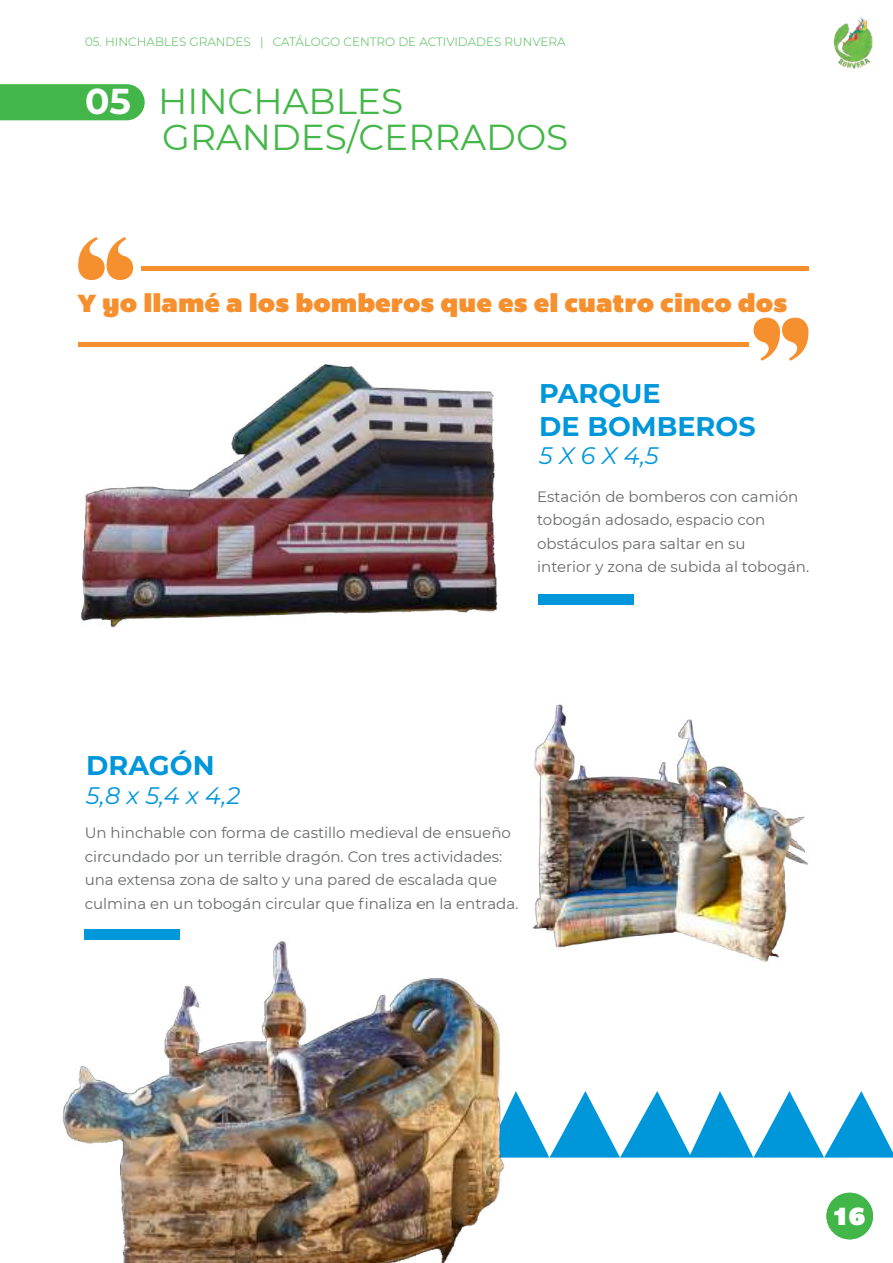
<style>
.page{position:relative;width:893px;height:1263px;background:#fff}
.page>*{position:absolute;margin:0;border:0;box-sizing:border-box;transform-origin:0 0}
.t1{font:36px/36px "Montserrat";color:#45b749}
.t2{font:700 27px/32.4px "Montserrat";color:#0097da}
.t3{font:25.5px "Bemio";color:#f6902f}
.t4{font:25.5px "Bemio";color:#fff}
.t5{font:italic 100 23.85px "Montserrat";color:#0097da}
.t6{font:15px/23.5px "Montserrat";color:#67696a}
.t7{font:300 12px "Montserrat";color:#45b749}
.s1{font-weight:700;color:#fff}
</style>
<div class="page">
<div style="left:0;top:84px;width:145px;height:36px;background:#43b649"></div>
<img style="left:833px;top:16px;width:40px;height:53px">
<div style="left:826px;top:1193px;width:47px;height:46px;background:#42b649;border-radius:50%"></div>
<svg style="left:683px;top:1091px;width:210px;height:67px"></svg>
<img style="left:534px;top:703px;width:274px;height:259px">
<div style="left:538px;top:594px;width:95px;height:11px;background:#0097da"></div>
<svg style="left:79px;top:237px;width:48px;height:19px"></svg>
<svg style="left:753px;top:318px;width:55px;height:43px"></svg>
<div style="left:141px;top:266px;width:667px;height:5px;background:#f6902f"></div>
<div style="left:78px;top:342px;width:670px;height:5px;background:#f6902f"></div>
<img style="left:78px;top:256px;width:421px;height:372px">
<img style="left:61px;top:863px;width:622px;height:400px">
<p class="t7" style="left:85px;top:34px;width:482px">05. HINCHABLES GRANDES | CATÁLOGO CENTRO DE ACTIVIDADES RUNVERA</p>
<h1 class="t1" style="left:162px;top:82px;width:408px;text-indent:-77px"><span class="s1">05</span> HINCHABLES<br>GRANDES/CERRADOS</h1>
<h3 class="t3" style="left:78px;top:283px;width:711px">Y yo llamé a los bomberos que es el cuatro cinco dos</h3>
<h2 class="t2" style="left:539px;top:377px;width:218px">PARQUE<br>DE BOMBEROS</h2>
<h3 class="t5" style="left:539px;top:440px;width:121px">5 X 6 X 4,5</h3>
<p class="t6" style="left:537px;top:484px;width:274px">Estación de bomberos con camión tobogán adosado, espacio con obstáculos para saltar en su<br>interior y zona de subida al tobogán.</p>
<h2 class="t2" style="left:86px;top:749px;width:130px">DRAGÓN</h2>
<h3 class="t5" style="left:86px;top:780px;width:155px">5,8 x 5,4 x 4,2</h3>
<p class="t6" style="left:85px;top:821px;width:435px">Un hinchable con forma de castillo medieval de ensueño circundado por un terrible dragón. Con tres actividades: una extensa zona de salto y una pared de escalada que culmina en un tobogán circular que finaliza en la entrada.</p>
<h3 class="t4" style="left:834px;top:1196px;width:33px">1 67</h3>
</div>
